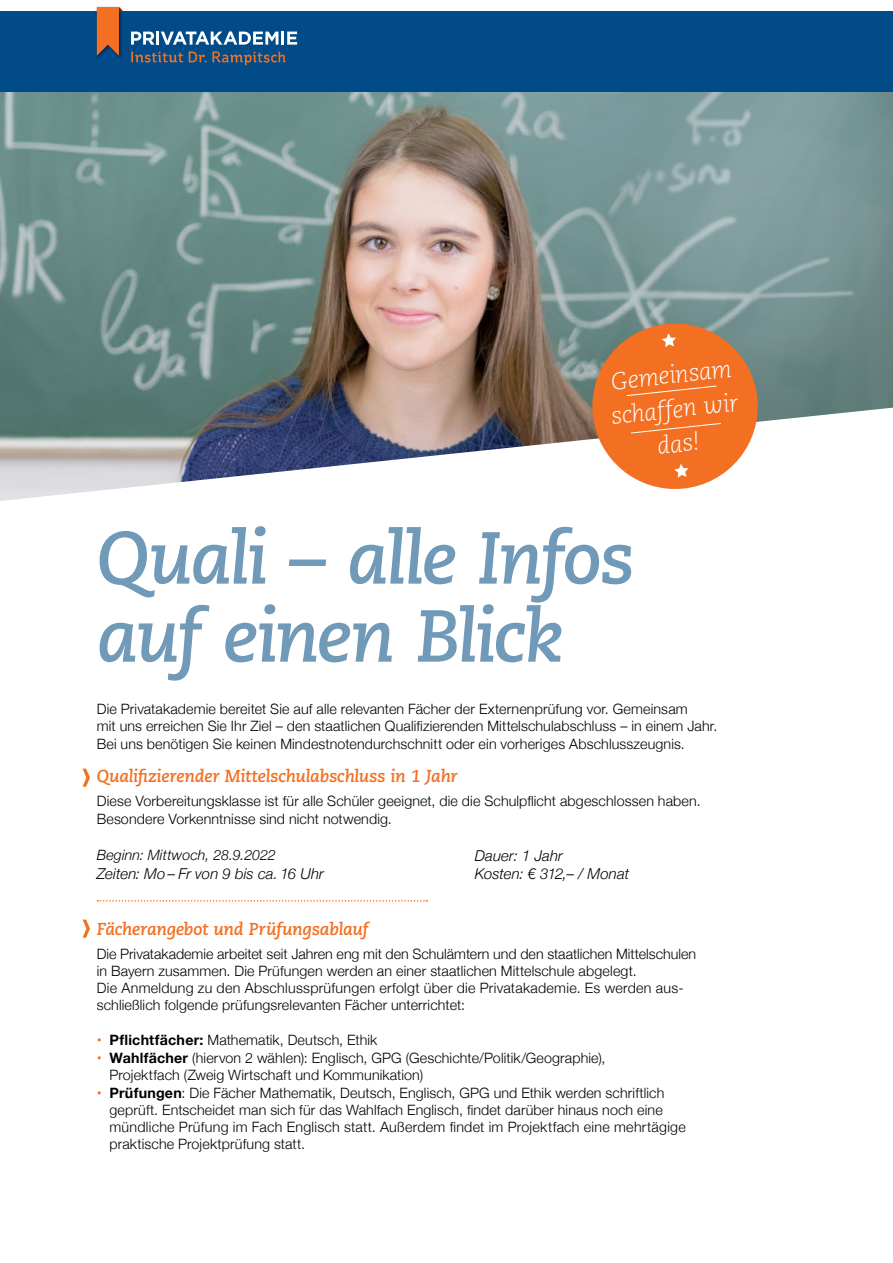
<style>
.page{position:relative;width:893px;height:1263px;background:#fff}
.page>*{position:absolute;margin:0;border:0;box-sizing:border-box;transform-origin:0 0}
.t1{font:italic 700 73.5px/78px "Caecilia LT Std";letter-spacing:-.035em;color:#709ab7}
.t2{font:italic 300 24px/34.5px "Caecilia LT Std";color:#fff;text-align:center}
.t3{font:italic 700 17.25px "Caecilia LT Std";letter-spacing:-.015em;color:#f36f21}
.t4{font:italic 300 15px "Helvetica Neue";letter-spacing:.005em;color:#000}
.t5{font:300 14.25px/17.1px "Helvetica Neue";letter-spacing:.01em;color:#000}
.t6{font:italic 300 14.25px "Helvetica Neue";letter-spacing:.01em;color:#000}
.s1{font-weight:400;color:#f36f21}
.s2{font-weight:700}
</style>
<div class="page">
<svg style="left:97px;top:900px;width:330px;height:1px"></svg>
<svg style="left:83px;top:769px;width:7px;height:18px"></svg>
<svg style="left:83px;top:919px;width:7px;height:19px"></svg>
<img style="left:0;top:92px;width:893px;height:409px">
<div style="left:0;top:11px;width:893px;height:81px;background:#004b88"></div>
<svg style="left:131px;top:31px;width:166px;height:14px"></svg>
<img style="left:96px;top:6px;width:25px;height:52px">
<svg style="left:97px;top:7px;width:26px;height:49px"></svg>
<svg style="left:131px;top:51px;width:52px;height:12px"></svg>
<svg style="left:189px;top:51px;width:97px;height:14px"></svg>
<svg style="left:588px;top:320px;width:174px;height:173px"></svg>
<h2 class="t2" style="left:606px;top:365px;width:129px;rotate:-6deg">Gemeinsam schaffen wir das!</h2>
<h1 class="t1" style="left:97px;top:520px;width:539px">Quali – alle Infos auf einen Blick</h1>
<p class="t5" style="left:97px;top:699px;width:622px;line-height:17.5px">Die Privatakademie bereitet Sie auf alle relevanten Fächer der Externenprüfung vor. Gemeinsam<br>mit uns erreichen Sie Ihr Ziel – den staatlichen Qualifizierenden Mittelschulabschluss – in einem Jahr.<br>Bei uns benötigen Sie keinen Mindestnotendurchschnitt oder ein vorheriges Abschlusszeugnis.</p>
<p class="t3" style="left:97px;top:766px;width:363px">Qualifizierender Mittelschulabschluss in 1 Jahr</p>
<p class="t5" style="left:97px;top:791px;width:605px;line-height:18px">Diese Vorbereitungsklasse ist für alle Schüler geeignet, die die Schulpflicht abgeschlossen haben.<br>Besondere Vorkenntnisse sind nicht notwendig.</p>
<p class="t6" style="left:97px;top:844px;width:181px">Beginn: Mittwoch, 28.9.2022</p>
<p class="t4" style="left:475px;top:843px;width:90px">Dauer: 1 Jahr</p>
<p class="t4" style="left:97px;top:861px;width:229px">Zeiten: Mo – Fr von 9 bis ca. 16 Uhr</p>
<p class="t4" style="left:475px;top:861px;width:156px">Kosten: € 312,– / Monat</p>
<p class="t3" style="left:97px;top:918px;width:273px">Fächerangebot und Prüfungsablauf</p>
<p class="t5" style="left:97px;top:944px;width:601px">Die Privatakademie arbeitet seit Jahren eng mit den Schulämtern und den staatlichen Mittelschulen in Bayern zusammen. Die Prüfungen werden an einer staatlichen Mittelschule abgelegt.<br>Die Anmeldung zu den Abschlussprüfungen erfolgt über die Privatakademie. Es werden aus&shy;schließlich folgende prüfungsrelevanten Fächer unterrichtet:</p>
<p class="t5" style="left:97px;top:1030px;width:282px"><span class="s1">•</span> <span class="s2">Pflichtfächer:</span> Mathematik, Deutsch, Ethik</p>
<p class="t5" style="left:109px;top:1048px;width:497px;text-indent:-13px"><span class="s1">•</span> <span class="s2">Wahlfächer</span> (hiervon 2 wählen): Englisch, GPG (Geschichte/Politik/Geographie),<br>Projektfach (Zweig Wirtschaft und Kommunikation)</p>
<p class="t5" style="left:109px;top:1083px;width:578px;text-indent:-13px"><span class="s1">•</span> <span class="s2">Prüfungen</span>: Die Fächer Mathematik, Deutsch, Englisch, GPG und Ethik werden schriftlich geprüft. Entscheidet man sich für das Wahlfach Englisch, findet darüber hinaus noch eine mündliche Prüfung im Fach Englisch statt. Außerdem findet im Projektfach eine mehrtägige praktische Projektprüfung statt.</p>
</div>
